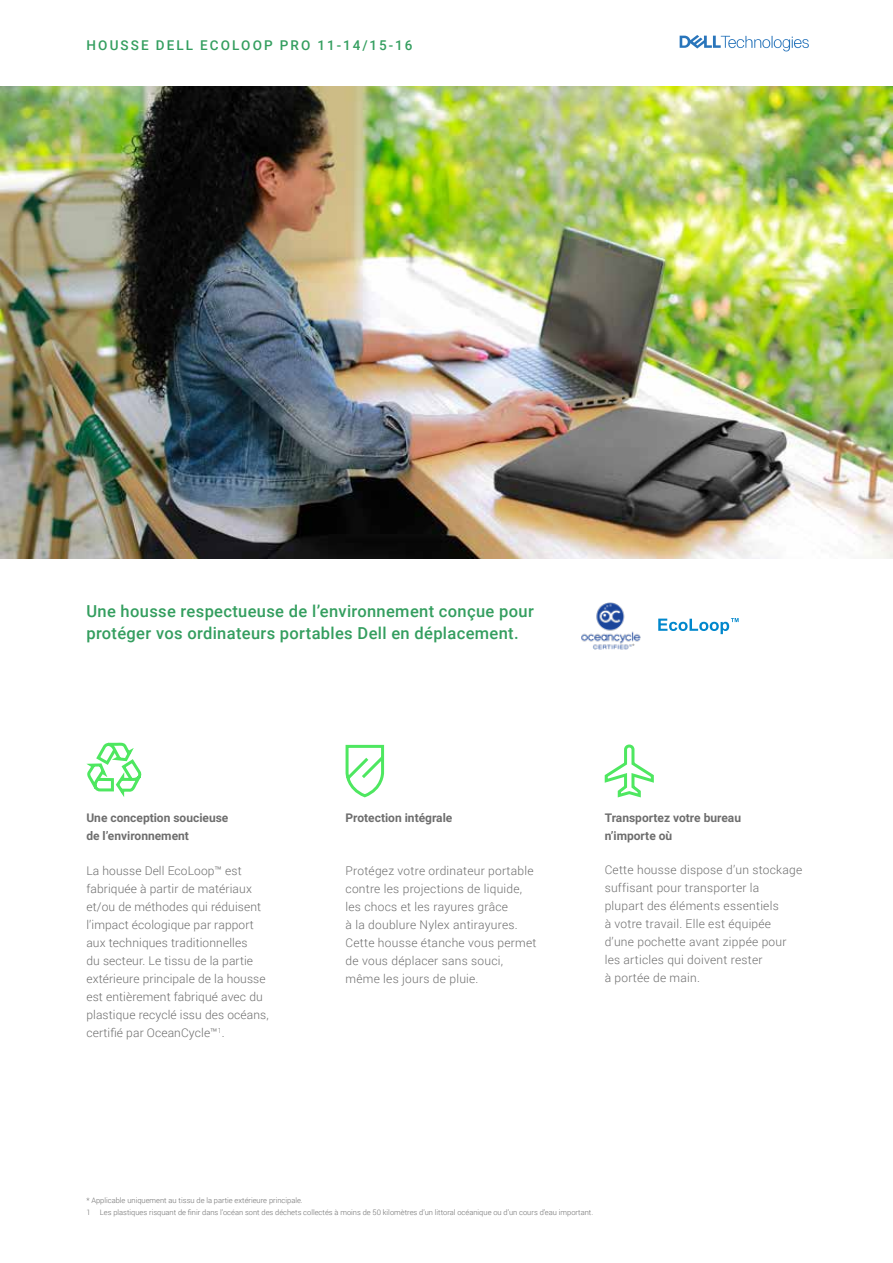
<style>
.page{position:relative;width:893px;height:1263px;background:#fff}
.page>*{position:absolute;margin:0;border:0;box-sizing:border-box;transform-origin:0 0}
.t1{font:500 16.5px/22.5px "Roboto";letter-spacing:.02em;color:#349e5f}
.t2{font:500 13.5px "Roboto";letter-spacing:.155em;color:#349e5f}
.t3{font:300 12px/18px "Roboto";letter-spacing:.02em;color:#6e6e6e}
.t4{font:700 12px/18px "Roboto";color:#6e6e6e}
.t5{font:300 7.5px/12px "Roboto";color:#6e6e6e}
.t6{font:300 6.15px "Roboto";color:#6e6e6e}
</style>
<div class="page">
<img style="left:0;top:86px;width:893px;height:473px">
<svg style="left:680px;top:35px;width:129px;height:16px"></svg>
<svg style="left:345px;top:744px;width:40px;height:54px"></svg>
<svg style="left:604px;top:744px;width:50px;height:54px"></svg>
<svg style="left:86px;top:742px;width:56px;height:55px"></svg>
<svg style="left:658px;top:618px;width:81px;height:16px"></svg>
<img style="left:581px;top:602px;width:60px;height:48px">
<p class="t2" style="left:87px;top:36px;width:327px">HOUSSE DELL ECOLOOP PRO 11-14/15-16</p>
<h1 class="t1" style="left:86px;top:599px;width:449px">Une housse respectueuse de l’environnement conçue pour protéger vos ordinateurs portables Dell en déplacement.</h1>
<p class="t6" style="left:632px;top:642px;width:4px">*</p>
<p class="t4" style="left:86px;top:808px;width:144px">Une conception soucieuse de l’environnement</p>
<p class="t3" style="left:86px;top:861px;width:184px">La housse Dell EcoLoop™ est fabriquée à partir de matériaux et/ou de méthodes qui réduisent l’impact écologique par rapport aux techniques traditionnelles<br>du secteur. Le tissu de la partie extérieure principale de la housse est entièrement fabriqué avec du plastique recyclé issu des océans, certifié par OceanCycle™<sup>1</sup>.</p>
<p class="t4" style="left:346px;top:808px;width:108px">Protection intégrale</p>
<p class="t3" style="left:346px;top:861px;width:192px">Protégez votre ordinateur portable contre les projections de liquide, les chocs et les rayures grâce<br>à la doublure Nylex antirayures.<br>Cette housse étanche vous permet de vous déplacer sans souci, même les jours de pluie.</p>
<p class="t4" style="left:605px;top:808px;width:138px">Transportez votre bureau n’importe où</p>
<p class="t3" style="left:605px;top:861px;width:199px">Cette housse dispose d’un stockage suffisant pour transporter la<br>plupart des éléments essentiels<br>à votre travail. Elle est équipée d’une pochette avant zippée pour les articles qui doivent rester<br>à portée de main.</p>
<p class="t5" style="left:86px;top:1194px;width:508px">* Applicable uniquement au tissu de la partie extérieure principale.<br>1 Les plastiques risquant de finir dans l’océan sont des déchets collectés à moins de 50 kilomètres d’un littoral océanique ou d’un cours d’eau important.</p>
</div>
